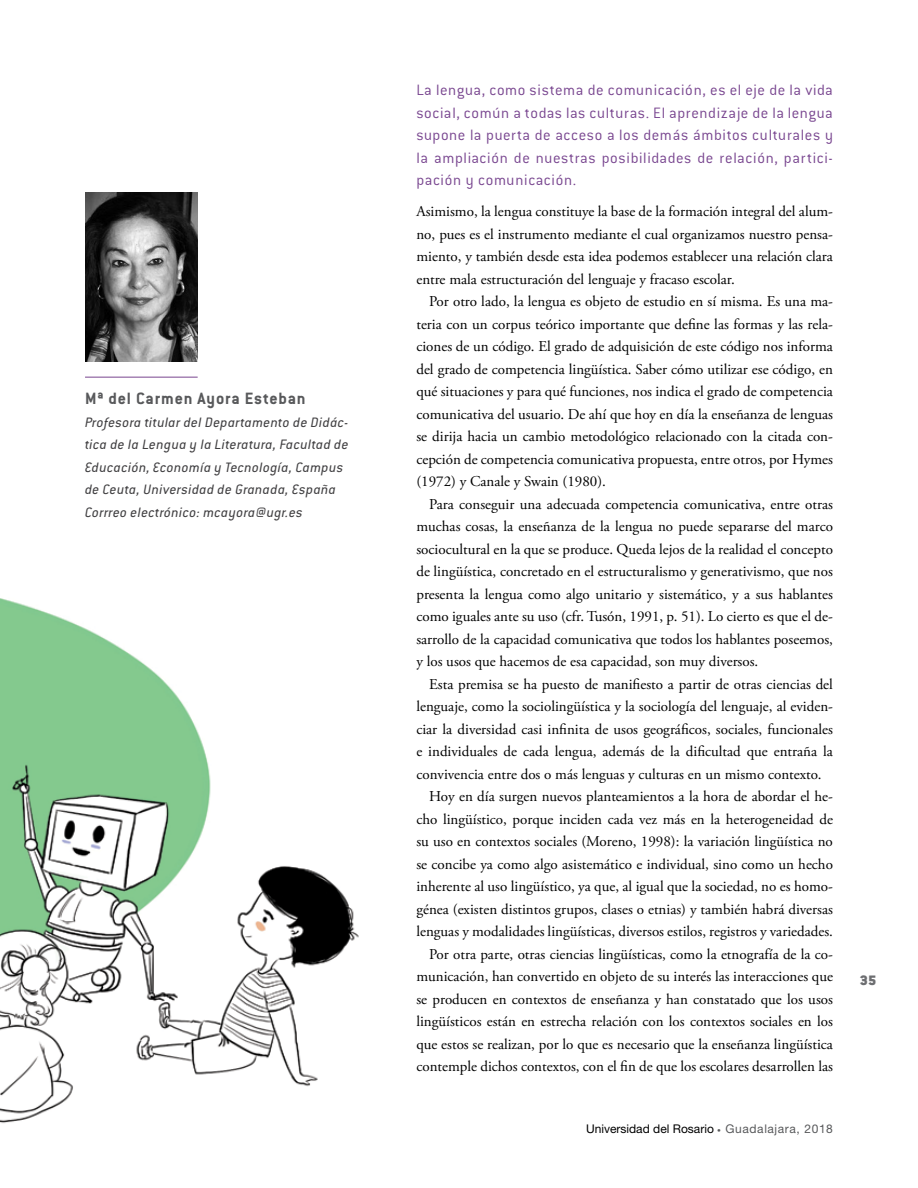
<style>
.page{position:relative;width:918px;height:1188px;background:#fff}
.page>*{position:absolute;margin:0;border:0;box-sizing:border-box;transform-origin:0 0}
.t1{font:700 18px "Conduit ITC Std";letter-spacing:.05em;color:#58595b}
.t2{font:300 16.5px/22.5px "Conduit ITC Std";letter-spacing:.04em;color:#78458f;text-align:justify}
.t3{font:15px/22.5px "Adobe Garamond Pro";color:#000;text-align:justify}
.t4{font:italic 15px/22.5px "Conduit ITC Std";letter-spacing:.03em;color:#414042}
.t5{font:900 15px "Conduit ITC Std";color:#6d6e71}
.t6{font:12px "Helvetica Neue LT Std";color:#000}
.s1{font-family:"Bailey Sans ITCTT Bold";color:#58595b}
.s2{color:#58595b}
</style>
<div class="page">
<img style="left:0;top:598px;width:359px;height:525px">
<img style="left:85px;top:193px;width:113px;height:168px">
<hr style="left:85px;top:377px;width:113px;height:1px;background:#78458f">
<p class="t1" style="left:85px;top:388px;width:222px">Mª del Carmen Ayora Esteban</p>
<p class="t4" style="left:85px;top:410px;width:265px">Profesora titular del Departamento de Didác&shy;tica de la Lengua y la Literatura, Facultad de Educación, Economía y Tecnología, Campus de Ceuta, Universidad de Granada, España Corrreo electrónico: mcayora@ugr.es</p>
<p class="t2" style="left:416px;top:79px;width:418px">La lengua, como sistema de comunicación, es el eje de la vida social, común a todas las culturas. El aprendizaje de la lengua supone la puerta de acceso a los demás ámbitos culturales y la ampliación de nuestras posibilidades de relación, partici&shy;pación y comunicación.</p>
<p class="t3" style="left:416px;top:201px;width:418px">Asimismo, la lengua constituye la base de la formación integral del alum&shy;no, pues es el instrumento mediante el cual organizamos nuestro pensa&shy;miento, y también desde esta idea podemos establecer una relación clara entre mala estructuración del lenguaje y fracaso escolar.</p>
<p class="t3" style="left:416px;top:291px;width:418px;text-indent:13px">Por otro lado, la lengua es objeto de estudio en sí misma. Es una ma&shy;teria con un corpus teórico importante que define las formas y las rela&shy;ciones de un código. El grado de adquisición de este código nos informa del grado de competencia lingüística. Saber cómo utilizar ese código, en qué situaciones y para qué funciones, nos indica el grado de competencia comunicativa del usuario. De ahí que hoy en día la enseñanza de lenguas se dirija hacia un cambio metodológico relacionado con la citada con&shy;cepción de competencia comunicativa propuesta, entre otros, por Hymes (1972) y Canale y Swain (1980).</p>
<p class="t3" style="left:416px;top:493px;width:418px;text-indent:13px">Para conseguir una adecuada competencia comunicativa, entre otras muchas cosas, la enseñanza de la lengua no puede separarse del marco sociocultural en la que se produce. Queda lejos de la realidad el concepto de lingüística, concretado en el estructuralismo y generativismo, que nos presenta la lengua como algo unitario y sistemático, y a sus hablantes como iguales ante su uso (cfr. Tusón, 1991, p. 51). Lo cierto es que el de&shy;sarrollo de la capacidad comunicativa que todos los hablantes poseemos, y los usos que hacemos de esa capacidad, son muy diversos.</p>
<p class="t3" style="left:429px;top:673px;width:405px">Esta premisa se ha puesto de manifiesto a partir de otras ciencias del</p>
<p class="t3" style="left:416px;top:696px;width:418px">lenguaje, como la sociolingüística y la sociología del lenguaje, al eviden-</p>
<p class="t3" style="left:416px;top:718px;width:418px">ciar la diversidad casi infinita de usos geográficos, sociales, funcionales</p>
<p class="t3" style="left:416px;top:741px;width:418px">e individuales de cada lengua, además de la dificultad que entraña la</p>
<p class="t3" style="left:416px;top:763px;width:407px">convivencia entre dos o más lenguas y culturas en un mismo contexto.</p>
<p class="t3" style="left:429px;top:786px;width:405px">Hoy en día surgen nuevos planteamientos a la hora de abordar el he-</p>
<p class="t3" style="left:416px;top:808px;width:418px">cho lingüístico, porque inciden cada vez más en la heterogeneidad de</p>
<p class="t3" style="left:416px;top:831px;width:418px">su uso en contextos sociales (Moreno, 1998): la variación lingüística no</p>
<p class="t3" style="left:416px;top:853px;width:418px">se concibe ya como algo asistemático e individual, sino como un hecho</p>
<p class="t3" style="left:416px;top:876px;width:418px">inherente al uso lingüístico, ya que, al igual que la sociedad, no es homo-</p>
<p class="t3" style="left:416px;top:898px;width:418px">génea (existen distintos grupos, clases o etnias) y también habrá diversas</p>
<p class="t3" style="left:416px;top:921px;width:418px">lenguas y modalidades lingüísticas, diversos estilos, registros y variedades.</p>
<p class="t3" style="left:429px;top:943px;width:405px">Por otra parte, otras ciencias lingüísticas, como la etnografía de la co-</p>
<p class="t3" style="left:416px;top:966px;width:418px">municación, han convertido en objeto de su interés las interacciones que</p>
<p class="t3" style="left:416px;top:988px;width:418px">se producen en contextos de enseñanza y han constatado que los usos</p>
<p class="t3" style="left:416px;top:1011px;width:418px">lingüísticos están en estrecha relación con los contextos sociales en los</p>
<p class="t3" style="left:416px;top:1033px;width:418px">que estos se realizan, por lo que es necesario que la enseñanza lingüística</p>
<p class="t3" style="left:416px;top:1056px;width:418px">contemple dichos contextos, con el fin de que los escolares desarrollen las</p>
<p class="t6" style="left:586px;top:1121px;width:248px">Universidad del Rosario <span class="s1">•</span> <span class="s2">Guadalajara, 2018</span></p>
<p class="t5" style="left:860px;top:972px;width:18px">35</p>
</div>
